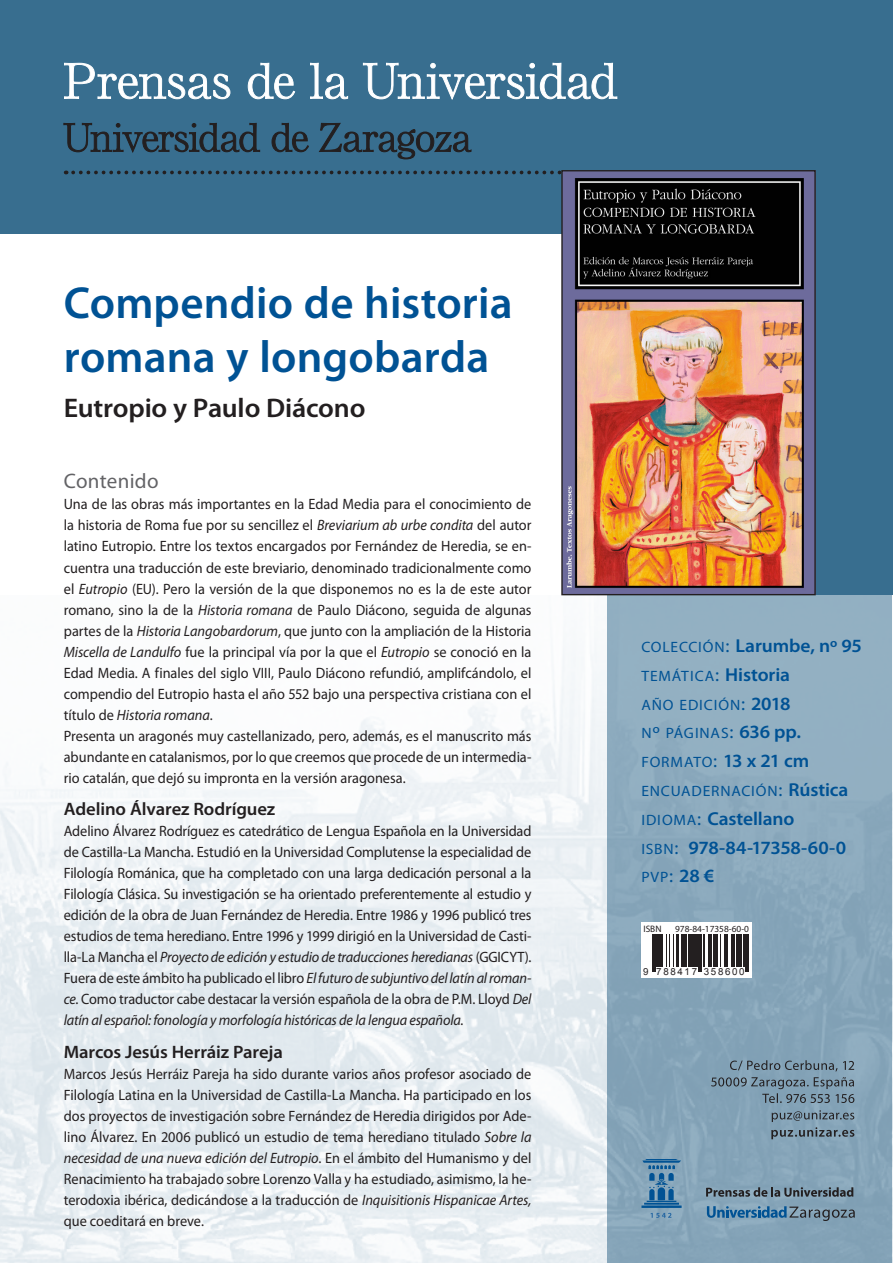
<style>
.page{position:relative;width:893px;height:1263px;background:#fff}
.page>*{position:absolute;margin:0;border:0;box-sizing:border-box;transform-origin:0 0}
.TITULO_libro{font:600 45px/54px "Myriad Pro";letter-spacing:.005em;color:#005294}
.TITULO_libro-2{font:600 27px "Myriad Pro";letter-spacing:-.01em;color:#231f20;scale:1.04 1}
.contenido{font:21px "Myriad Pro";letter-spacing:.015em;color:#636366}
.t1{font:600 18.75px "Myriad Pro";letter-spacing:-.005em;color:#005294;scale:1.04 1}
.AUTOR{font:600 18px "Myriad Pro";letter-spacing:-.005em;color:#231f20;scale:1.04 1}
.TEXTO_reseña{font:15px/21px "Myriad Pro";color:#231f20;text-align:justify;scale:.95 1}
.t2{font:15px "Myriad Pro Regular SC800";letter-spacing:.055em;color:#005294;scale:1.04 1}
.t3{font:9.75px "Arial";letter-spacing:.17em;color:#231f20}
.t4{font:9.3px "Myriad Pro";color:#231f20}
.s1{font-style:italic}
.s2{font-family:"Myriad Pro Regular SC800";font-weight:400;font-size:15px}
.s3{font-family:"Myriad Pro Regular SC800";font-weight:400}
.s4{font-size:18.75px}
.s5{font-family:"Myriad Pro";font-weight:600;font-size:18.75px}
</style>
<div class="page">
<div style="left:0;top:0;width:892px;height:234px;background:#386e8f"></div>
<div style="left:607px;top:171px;width:286px;height:424px;background:#386e8f"></div>
<img style="left:0;top:595px;width:893px;height:668px">
<svg style="left:707px;top:1206px;width:148px;height:15px;background:#6288a3"></svg>
<svg style="left:706px;top:1187px;width:147px;height:10px"></svg>
<svg style="left:641px;top:1159px;width:41px;height:59px;background:#5e8cae"></svg>
<svg style="left:771px;top:1110px;width:83px;height:29px;background:#728a9b"></svg>
<svg style="left:711px;top:1077px;width:143px;height:26px;background:#738d9e"></svg>
<svg style="left:730px;top:1060px;width:124px;height:11px"></svg>
<svg style="left:64px;top:123px;width:407px;height:36px"></svg>
<svg style="left:64px;top:63px;width:553px;height:37px"></svg>
<svg style="left:73px;top:171px;width:488px;height:3px"></svg>
<div style="left:641px;top:923px;width:111px;height:55px;background:#fff"></div>
<svg style="left:653px;top:934px;width:96px;height:38px"></svg>
<hr style="left:652px;top:934px;width:1px;height:38px;background:#231f20">
<hr style="left:654px;top:934px;width:1px;height:38px;background:#231f20">
<hr style="left:656px;top:934px;width:3px;height:33px;background:#231f20">
<hr style="left:660px;top:934px;width:2px;height:33px;background:#231f20">
<hr style="left:666px;top:934px;width:1px;height:33px;background:#231f20">
<hr style="left:669px;top:934px;width:1px;height:33px;background:#231f20">
<hr style="left:673px;top:934px;width:1px;height:33px;background:#231f20">
<hr style="left:676px;top:934px;width:1px;height:33px;background:#231f20">
<hr style="left:678px;top:934px;width:1px;height:33px;background:#231f20">
<hr style="left:682px;top:934px;width:2px;height:33px;background:#231f20">
<hr style="left:685px;top:934px;width:2px;height:33px;background:#231f20">
<hr style="left:689px;top:934px;width:2px;height:33px;background:#231f20">
<hr style="left:692px;top:934px;width:3px;height:33px;background:#231f20">
<hr style="left:696px;top:934px;width:2px;height:33px;background:#231f20">
<hr style="left:699px;top:934px;width:1px;height:38px;background:#231f20">
<hr style="left:701px;top:934px;width:1px;height:38px;background:#231f20">
<hr style="left:703px;top:934px;width:1px;height:33px;background:#231f20">
<hr style="left:708px;top:934px;width:1px;height:33px;background:#231f20">
<hr style="left:710px;top:934px;width:1px;height:33px;background:#231f20">
<hr style="left:713px;top:934px;width:3px;height:33px;background:#231f20">
<hr style="left:717px;top:934px;width:1px;height:33px;background:#231f20">
<hr style="left:720px;top:934px;width:1px;height:33px;background:#231f20">
<hr style="left:724px;top:934px;width:1px;height:33px;background:#231f20">
<hr style="left:726px;top:934px;width:1px;height:33px;background:#231f20">
<hr style="left:731px;top:934px;width:3px;height:33px;background:#231f20">
<hr style="left:736px;top:934px;width:1px;height:33px;background:#231f20">
<hr style="left:738px;top:934px;width:3px;height:33px;background:#231f20">
<hr style="left:743px;top:934px;width:1px;height:33px;background:#231f20">
<hr style="left:745px;top:934px;width:1px;height:38px;background:#231f20">
<hr style="left:747px;top:934px;width:1px;height:38px;background:#231f20">
<img style="left:563px;top:172px;width:251px;height:421px">
<div style="left:561px;top:170px;width:255px;height:425px;border:1px solid #231f20"></div>
<p class="TITULO_libro" style="left:64px;top:275px;width:450px">Compendio de historia romana y longobarda</p>
<p class="TITULO_libro-2" style="left:64px;top:391px;width:292px">Eutropio y Paulo Diácono</p>
<p class="contenido" style="left:64px;top:468px;width:96px">Contenido</p>
<p class="TEXTO_reseña" style="left:64px;top:494px;width:494px">Una de las obras más importantes en la Edad Media para el conocimiento de la historia de Roma fue por su sencillez el <span class="s1">Breviarium ab urbe condita</span> del autor latino Eutropio. Entre los textos encargados por Fernández de Heredia, se en&shy;cuentra una traducción de este breviario, denominado tradicionalmente como el <span class="s1">Eutropio</span> (EU). Pero la versión de la que disponemos no es la de este autor romano, sino la de la <span class="s1">Historia romana</span> de Paulo Diácono, seguida de algunas partes de la <span class="s1">Historia Langobardorum</span>, que junto con la ampliación de la Historia <span class="s1">Miscella de Landulfo</span> fue la principal vía por la que el <span class="s1">Eutropio</span> se conoció en la Edad Media. A finales del siglo VIII, Paulo Diácono refundió, amplifcándolo, el compendio del Eutropio hasta el año 552 bajo una perspectiva cristiana con el título de <span class="s1">Historia romana</span>.</p>
<p class="TEXTO_reseña" style="left:64px;top:725px;width:494px">Presenta un aragonés muy castellanizado, pero, además, es el manuscrito más abundante en catalanismos, por lo que creemos que procede de un intermedia&shy;rio catalán, que dejó su impronta en la versión aragonesa.</p>
<p class="AUTOR" style="left:64px;top:797px;width:205px">Adelino Álvarez Rodríguez</p>
<p class="TEXTO_reseña" style="left:64px;top:820px;width:494px">Adelino Álvarez Rodríguez es catedrático de Lengua Española en la Universidad de Castilla-La Mancha. Estudió en la Universidad Complutense la especialidad de Filología Románica, que ha completado con una larga dedicación personal a la Filología Clásica. Su investigación se ha orientado preferentemente al estudio y edición de la obra de Juan Fernández de Heredia. Entre 1986 y 1996 publicó tres estudios de tema herediano. Entre 1996 y 1999 dirigió en la Universidad de Casti&shy;lla-La Mancha el <span class="s1">Proyecto de edición y estudio de traducciones heredianas</span> (GGICYT).<br>Fuera de este ámbito ha publicado el libro <span class="s1">El futuro de subjuntivo del latín al roman&shy;ce</span>. Como traductor cabe destacar la versión española de la obra de P.M. Lloyd <span class="s1">Del latín al español: fonología y morfología históricas de la lengua española.</span></p>
<p class="AUTOR" style="left:64px;top:1040px;width:212px">Marcos Jesús Herráiz Pareja</p>
<p class="TEXTO_reseña" style="left:64px;top:1063px;width:494px">Marcos Jesús Herráiz Pareja ha sido durante varios años profesor asociado de Filología Latina en la Universidad de Castilla-La Mancha. Ha participado en los dos proyectos de investigación sobre Fernández de Heredia dirigidos por Ade&shy;lino Álvarez. En 2006 publicó un estudio de tema herediano titulado <span class="s1">Sobre la necesidad de una nueva edición del Eutropio</span>. En el ámbito del Humanismo y del Renacimiento ha trabajado sobre Lorenzo Valla y ha estudiado, asimismo, la he&shy;terodoxia ibérica, dedicándose a la traducción de <span class="s1">Inquisitionis Hispanicae Artes, </span>que coeditará en breve.</p>
<p class="t1" style="left:641px;top:634px;width:213px"><span class="s2">COLECCIÓN</span><span class="s3">:</span> Larumbe, nº 95</p>
<p class="t2" style="left:641px;top:666px;width:144px">TEMÁTICA<span class="s4">:</span> <span class="s5">Historia</span></p>
<p class="t2" style="left:641px;top:695px;width:145px">AÑO EDICIÓN<span class="s4">:</span> <span class="s5">2018</span></p>
<p class="t2" style="left:641px;top:724px;width:155px">N<span class="s4">º</span> PÁGINAS<span class="s4">:</span> <span class="s5">636 pp.</span></p>
<p class="t2" style="left:641px;top:753px;width:163px">FORMATO<span class="s4">:</span> <span class="s5">13 x 21 cm</span></p>
<p class="t2" style="left:641px;top:782px;width:201px">ENCUADERNACIÓN<span class="s4">:</span> <span class="s5">Rústica</span></p>
<p class="t1" style="left:641px;top:806px;width:149px"><span class="s2">IDIOMA</span><span class="s3">:</span> Castellano</p>
<p class="t1" style="left:641px;top:835px;width:199px"><span class="s2">ISBN</span><span class="s3">:</span> 978-84-17358-60-0</p>
<p class="t2" style="left:641px;top:868px;width:72px">PVP<span class="s4">:</span> <span class="s5">28 €</span></p>
<p class="t4" style="left:643px;top:923px;width:20px">ISBN</p>
<p class="t4" style="left:675px;top:923px;width:75px">978-84-17358-60-0</p>
<p class="t3" style="left:643px;top:965px;width:103px">9 788417 358600</p>
</div>
